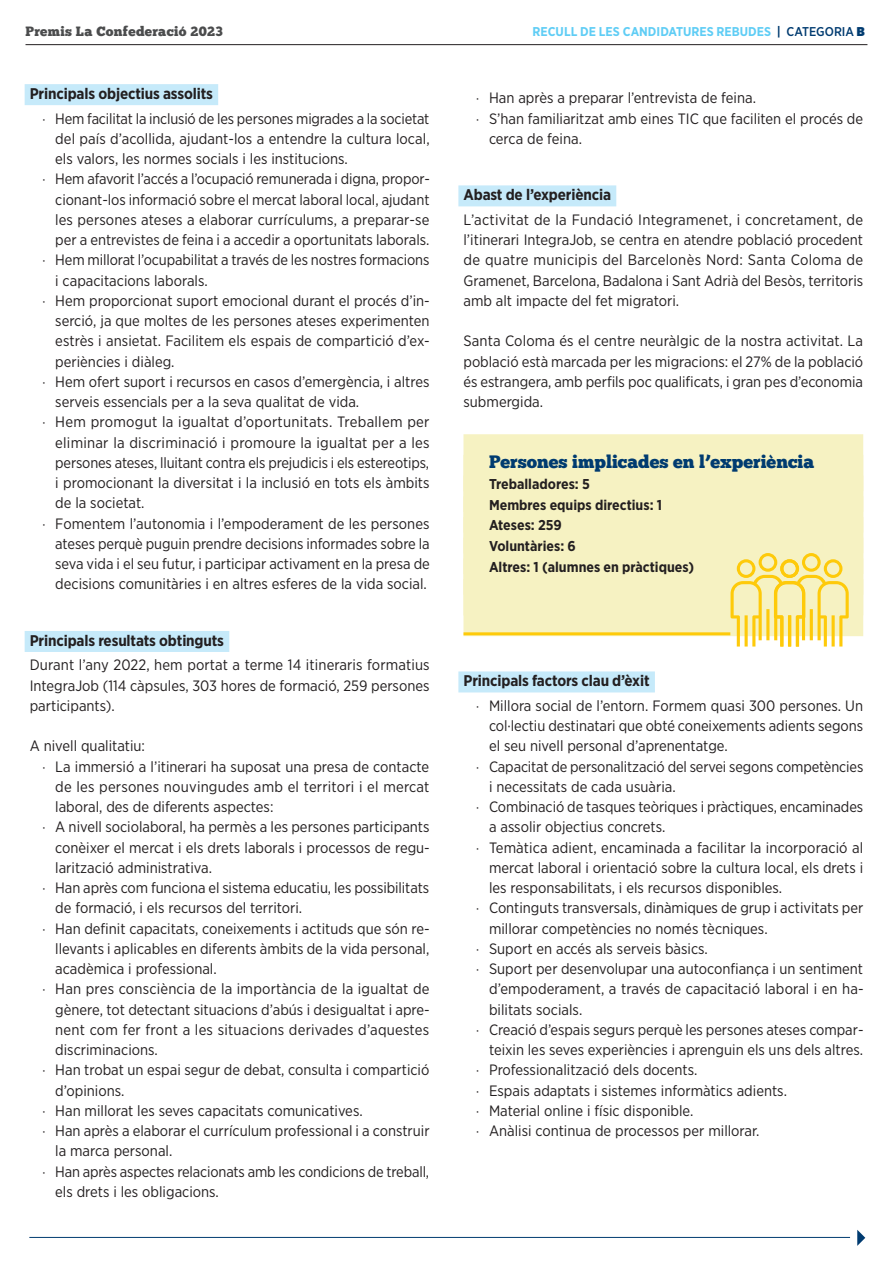
<style>
.page{position:relative;width:893px;height:1263px;background:#fff}
.page>*{position:absolute;margin:0;border:0;box-sizing:border-box;transform-origin:0 0}
._06__Text_fitxa_fina{font:18px "Chunk Five";color:#003b70}
._01_TITOLET_blau{font:700 15.45px "Gotham Narrow";letter-spacing:-.01em;color:#231f20}
.t1{font:15px/20.2px "Gotham Narrow";color:#231f20;text-align:justify}
._06__Text_fitxa_fina-2{font:700 14.25px "Gotham Narrow";color:#231f20}
.t2{font:13.5px "Chunk Five";letter-spacing:.02em;color:#4b4c4d}
.t3{font:700 12.75px "Gotham Narrow";color:#5fcdf5}
.s1{color:#003b70}
.s2{font-weight:500;color:#003b70}
.s3{font-weight:900;color:#003b70}
.s4{font-size:13.5px}
</style>
<div class="page">
<hr style="left:26px;top:44px;width:841px;height:1px;background:#231f20">
<hr style="left:29px;top:1237px;width:821px;height:1px;background:#003b70">
<svg style="left:857px;top:1230px;width:8px;height:16px"></svg>
<div style="left:25px;top:84px;width:193px;height:21px;background:#c6eafa"></div>
<div style="left:25px;top:631px;width:204px;height:21px;background:#c6eafa"></div>
<div style="left:458px;top:185px;width:158px;height:21px;background:#c6eafa"></div>
<div style="left:463px;top:434px;width:400px;height:57px;background:#f6f2c2"></div>
<div style="left:463px;top:476px;width:400px;height:57px;background:#f6f2c2"></div>
<div style="left:463px;top:517px;width:400px;height:57px;background:#f6f2c2"></div>
<div style="left:463px;top:558px;width:400px;height:57px;background:#f6f2c2"></div>
<div style="left:463px;top:579px;width:400px;height:57px;background:#f6f2c2"></div>
<div style="left:458px;top:671px;width:197px;height:21px;background:#c6eafa"></div>
<svg style="left:730px;top:553px;width:119px;height:93px"></svg>
<hr style="left:463px;top:632px;width:267px;height:3px;background:#feca0a">
<p class="t2" style="left:26px;top:24px;width:199px">Premis La Confederació 2023</p>
<p class="t3" style="left:533px;top:24px;width:334px">RECULL DE LES CANDIDATURES REBUDES <span class="s1">|</span> <span class="s2">CATEGORIA</span> <span class="s3">B</span></p>
<p class="_01_TITOLET_blau" style="left:30px;top:84px;width:185px">Principals objectius assolits</p>
<p class="t1" style="left:55px;top:108px;width:376px;text-indent:-13px"><span class="s4">·</span> Hem facilitat la inclusió de les persones migrades a la societat del país d’acollida, ajudant-los a entendre la cultura local, els valors, les normes socials i les institucions.</p>
<p class="t1" style="left:55px;top:169px;width:376px;text-indent:-13px"><span class="s4">·</span> Hem afavorit l’accés a l’ocupació remunerada i digna, propor&shy;cionant-los informació sobre el mercat laboral local, ajudant les persones ateses a elaborar currículums, a preparar-se per a entrevistes de feina i a accedir a oportunitats laborals.</p>
<p class="t1" style="left:55px;top:250px;width:376px;text-indent:-13px"><span class="s4">·</span> Hem millorat l’ocupabilitat a través de les nostres formacions i capacitacions laborals.</p>
<p class="t1" style="left:55px;top:290px;width:376px;text-indent:-13px"><span class="s4">·</span> Hem proporcionat suport emocional durant el procés d’in&shy;serció, ja que moltes de les persones ateses experimenten estrès i ansietat. Facilitem els espais de compartició d’ex&shy;periències i diàleg.</p>
<p class="t1" style="left:55px;top:371px;width:376px;text-indent:-13px"><span class="s4">·</span> Hem ofert suport i recursos en casos d’emergència, i altres serveis essencials per a la seva qualitat de vida.</p>
<p class="t1" style="left:55px;top:412px;width:376px;text-indent:-13px"><span class="s4">·</span> Hem promogut la igualtat d’oportunitats. Treballem per eliminar la discriminació i promoure la igualtat per a les persones ateses, lluitant contra els prejudicis i els estereotips, i promocionant la diversitat i la inclusió en tots els àmbits de la societat.</p>
<p class="t1" style="left:55px;top:513px;width:376px;text-indent:-13px"><span class="s4">·</span> Fomentem l’autonomia i l’empoderament de les persones ateses perquè puguin prendre decisions informades sobre la seva vida i el seu futur, i participar activament en la presa de decisions comunitàries i en altres esferes de la vida social.</p>
<p class="_01_TITOLET_blau" style="left:30px;top:631px;width:196px">Principals resultats obtinguts</p>
<p class="t1" style="left:30px;top:655px;width:401px">Durant l’any 2022, hem portat a terme 14 itineraris formatius IntegraJob (114 càpsules, 303 hores de formació, 259 persones participants).</p>
<p class="t1" style="left:30px;top:736px;width:117px">A nivell qualitatiu:</p>
<p class="t1" style="left:55px;top:756px;width:376px;text-indent:-13px"><span class="s4">·</span> La immersió a l’itinerari ha suposat una presa de contacte de les persones nouvingudes amb el territori i el mercat laboral, des de diferents aspectes:</p>
<p class="t1" style="left:55px;top:817px;width:376px;text-indent:-13px"><span class="s4">·</span> A nivell sociolaboral, ha permès a les persones participants conèixer el mercat i els drets laborals i processos de regu&shy;larització administrativa.</p>
<p class="t1" style="left:55px;top:877px;width:375px;text-indent:-13px"><span class="s4">·</span> Han après com funciona el sistema educatiu, les possibilitats de formació, i els recursos del territori.</p>
<p class="t1" style="left:55px;top:918px;width:376px;text-indent:-13px"><span class="s4">·</span> Han definit capacitats, coneixements i actituds que són re&shy;llevants i aplicables en diferents àmbits de la vida personal, acadèmica i professional.</p>
<p class="t1" style="left:55px;top:979px;width:376px;text-indent:-13px"><span class="s4">·</span> Han pres consciència de la importància de la igualtat de gènere, tot detectant situacions d’abús i desigualtat i apre&shy;nent com fer front a les situacions derivades d’aquestes discriminacions.</p>
<p class="t1" style="left:55px;top:1060px;width:376px;text-indent:-13px"><span class="s4">·</span> Han trobat un espai segur de debat, consulta i compartició d’opinions.</p>
<p class="t1" style="left:43px;top:1100px;width:322px"><span class="s4">·</span> Han millorat les seves capacitats comunicatives.</p>
<p class="t1" style="left:55px;top:1120px;width:376px;text-indent:-13px"><span class="s4">·</span> Han après a elaborar el currículum professional i a construir la marca personal.</p>
<p class="t1" style="left:55px;top:1161px;width:375px;text-indent:-13px"><span class="s4">·</span> Han après aspectes relacionats amb les condicions de treball, els drets i les obligacions.</p>
<p class="t1" style="left:476px;top:88px;width:281px"><span class="s4">·</span> Han après a preparar l’entrevista de feina.</p>
<p class="t1" style="left:489px;top:108px;width:376px;text-indent:-13px"><span class="s4">·</span> S’han familiaritzat amb eines TIC que faciliten el procés de cerca de feina.</p>
<p class="_01_TITOLET_blau" style="left:463px;top:185px;width:149px">Abast de l’experiència</p>
<p class="t1" style="left:463px;top:209px;width:401px">L’activitat de la Fundació Integramenet, i concretament, de l’itinerari IntegraJob, se centra en atendre població procedent de quatre municipis del Barcelonès Nord: Santa Coloma de Gramenet, Barcelona, Badalona i Sant Adrià del Besòs, territoris amb alt impacte del fet migratori.</p>
<p class="t1" style="left:463px;top:331px;width:401px">Santa Coloma és el centre neuràlgic de la nostra activitat. La població està marcada per les migracions: el 27% de la població és estrangera, amb perfils poc qualificats, i gran pes d’economia submergida.</p>
<p class="_06__Text_fitxa_fina" style="left:489px;top:451px;width:327px">Persones implicades en l’experiència</p>
<p class="_06__Text_fitxa_fina-2" style="left:489px;top:475px;width:102px">Treballadores: 5</p>
<p class="_06__Text_fitxa_fina-2" style="left:489px;top:496px;width:175px">Membres equips directius: 1</p>
<p class="_06__Text_fitxa_fina-2" style="left:489px;top:517px;width:74px">Ateses: 259</p>
<p class="_06__Text_fitxa_fina-2" style="left:489px;top:537px;width:88px">Voluntàries: 6</p>
<p class="_06__Text_fitxa_fina-2" style="left:489px;top:558px;width:207px">Altres: 1 (alumnes en pràctiques)</p>
<p class="_01_TITOLET_blau" style="left:463px;top:671px;width:188px">Principals factors clau d’èxit</p>
<p class="t1" style="left:489px;top:695px;width:376px;text-indent:-13px"><span class="s4">·</span> Millora social de l’entorn. Formem quasi 300 persones. Un col·lectiu destinatari que obté coneixements adients segons el seu nivell personal d’aprenentatge.</p>
<p class="t1" style="left:489px;top:756px;width:376px;text-indent:-13px"><span class="s4">·</span> Capacitat de personalització del servei segons competències i necessitats de cada usuària.</p>
<p class="t1" style="left:489px;top:796px;width:376px;text-indent:-13px"><span class="s4">·</span> Combinació de tasques teòriques i pràctiques, encaminades a assolir objectius concrets.</p>
<p class="t1" style="left:489px;top:837px;width:376px;text-indent:-13px"><span class="s4">·</span> Temàtica adient, encaminada a facilitar la incorporació al mercat laboral i orientació sobre la cultura local, els drets i les responsabilitats, i els recursos disponibles.</p>
<p class="t1" style="left:489px;top:898px;width:376px;text-indent:-13px"><span class="s4">·</span> Continguts transversals, dinàmiques de grup i activitats per millorar competències no només tècniques.</p>
<p class="t1" style="left:476px;top:938px;width:233px"><span class="s4">·</span> Suport en accés als serveis bàsics.</p>
<p class="t1" style="left:489px;top:958px;width:376px;text-indent:-13px"><span class="s4">·</span> Suport per desenvolupar una autoconfiança i un sentiment d’empoderament, a través de capacitació laboral i en ha&shy;bilitats socials.</p>
<p class="t1" style="left:476px;top:1019px;width:389px;text-align:right"><span class="s4">·</span> Creació d’espais segurs perquè les persones ateses compar&shy;teixin les seves experiències i aprenguin els uns dels altres.</p>
<p class="t1" style="left:476px;top:1060px;width:223px"><span class="s4">·</span> Professionalització dels docents.</p>
<p class="t1" style="left:476px;top:1080px;width:312px"><span class="s4">·</span> Espais adaptats i sistemes informàtics adients.</p>
<p class="t1" style="left:476px;top:1100px;width:219px"><span class="s4">·</span> Material online i físic disponible.</p>
<p class="t1" style="left:476px;top:1120px;width:285px"><span class="s4">·</span> Anàlisi continua de processos per millorar.</p>
</div>
